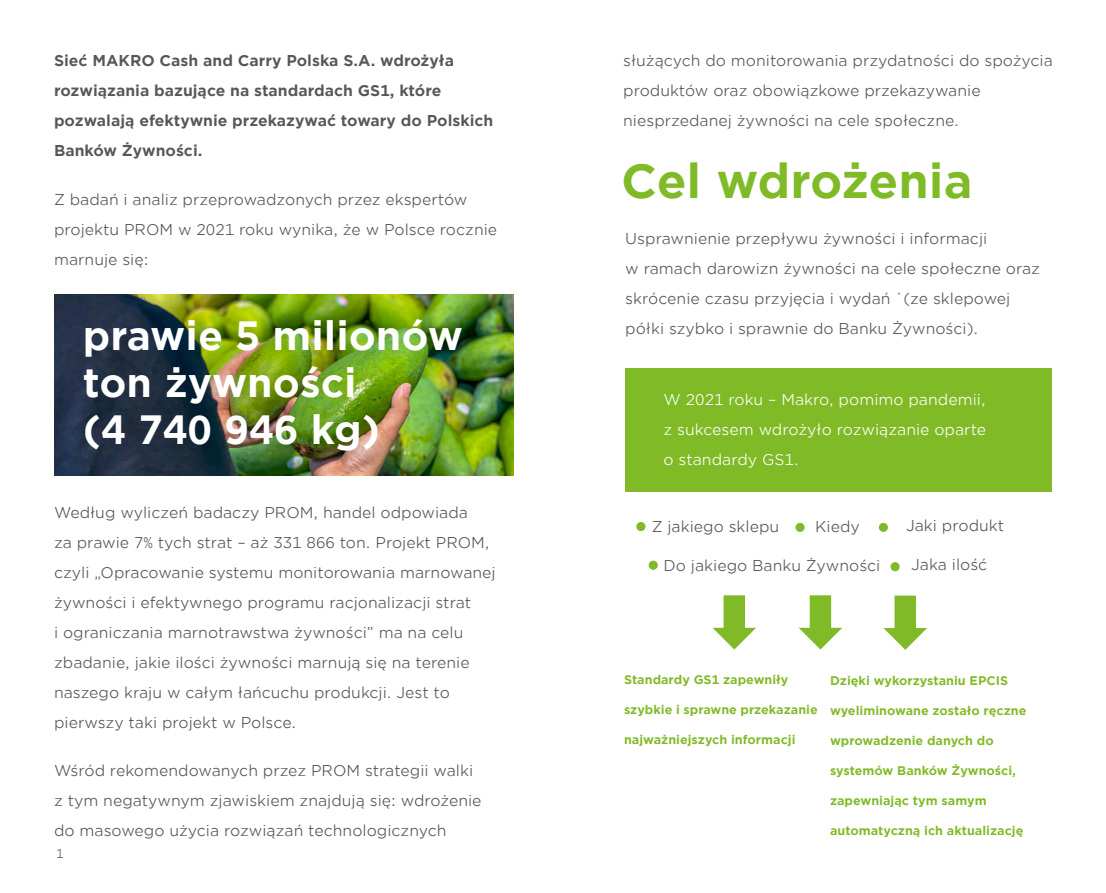
<style>
.page{position:relative;width:1106px;height:893px;background:#fff}
.page>*{position:absolute;margin:0;border:0;box-sizing:border-box;transform-origin:0 0}
.t1{font:700 46.5px "Gotham Office";letter-spacing:-.005em;color:#80ba27}
.t2{font:700 39px/46.8px "Gotham Office";color:#fff}
.t3{font:15px/30px "Gotham Office";color:#575756}
.t4{font:700 15px/30px "Gotham Office";color:#575756}
.t5{font:15px/30px "Gotham Office";color:#fff;text-align:justify}
.t6{font:700 12px "Gotham Office";color:#80ba27}
.t7{font:12px "Gotham Office";color:#575756}
</style>
<div class="page">
<img style="left:54px;top:294px;width:459px;height:181px">
<div style="left:625px;top:368px;width:427px;height:123px;background:#80ba27"></div>
<div style="left:636px;top:522px;width:9px;height:9px;background:#80ba27;border-radius:50%"></div>
<div style="left:795px;top:523px;width:9px;height:9px;background:#80ba27;border-radius:50%"></div>
<div style="left:878px;top:523px;width:10px;height:9px;background:#80ba27;border-radius:50%"></div>
<div style="left:648px;top:561px;width:10px;height:9px;background:#80ba27;border-radius:50%"></div>
<div style="left:890px;top:562px;width:9px;height:9px;background:#80ba27;border-radius:50%"></div>
<svg style="left:712px;top:595px;width:44px;height:55px"></svg>
<svg style="left:798px;top:595px;width:44px;height:55px"></svg>
<svg style="left:883px;top:596px;width:44px;height:54px"></svg>
<p class="t4" style="left:54px;top:45px;width:441px">Sieć MAKRO Cash and Carry Polska S.A. wdrożyła rozwiązania bazujące na standardach GS1, które pozwalają efektywnie przekazywać towary do Polskich Banków Żywności.</p>
<p class="t3" style="left:54px;top:185px;width:445px">Z badań i analiz przeprowadzonych przez ekspertów projektu PROM w 2021 roku wynika, że w Polsce rocznie marnuje się:</p>
<h2 class="t2" style="left:83px;top:312px;width:381px">prawie 5 milionów ton żywności<br>(4 740 946 kg)</h2>
<p class="t3" style="left:54px;top:497px;width:443px">Według wyliczeń badaczy PROM, handel odpowiada<br>za prawie 7% tych strat – aż 331 866 ton. Projekt PROM, czyli „Opracowanie systemu monitorowania marnowanej żywności i efektywnego programu racjonalizacji strat<br>i ograniczania marnotrawstwa żywności” ma na celu zbadanie, jakie ilości żywności marnują się na terenie naszego kraju w całym łańcuchu produkcji. Jest to pierwszy taki projekt w Polsce.</p>
<p class="t3" style="left:54px;top:755px;width:429px">Wśród rekomendowanych przez PROM strategii walki z tym negatywnym zjawiskiem znajdują się: wdrożenie do masowego użycia rozwiązań technologicznych</p>
<p class="t7" style="left:56px;top:846px;width:9px">1</p>
<p class="t3" style="left:623px;top:45px;width:431px">służących do monitorowania przydatności do spożycia produktów oraz obowiązkowe przekazywanie niesprzedanej żywności na cele społeczne.</p>
<h1 class="t1" style="left:621px;top:148px;width:353px">Cel wdrożenia</h1>
<p class="t3" style="left:625px;top:223px;width:416px">Usprawnienie przepływu żywności i informacji<br>w ramach darowizn żywności na cele społeczne oraz skrócenie czasu przyjęcia i wydań `(ze sklepowej półki szybko i sprawnie do Banku Żywności).</p>
<p class="t5" style="left:663px;top:384px;width:324px">W 2021 roku – Makro, pomimo pandemii, z sukcesem wdrożyło rozwiązanie oparte o standardy GS1.</p>
<p class="t3" style="left:815px;top:511px;width:46px">Kiedy</p>
<p class="t3" style="left:906px;top:510px;width:100px">Jaki produkt</p>
<p class="t3" style="left:663px;top:550px;width:218px">Do jakiego Banku Żywności</p>
<p class="t3" style="left:911px;top:549px;width:78px">Jaka ilość</p>
<p class="t3" style="left:651px;top:511px;width:129px">Z jakiego sklepu</p>
<p class="t6" style="left:624px;top:671px;width:166px">Standardy GS1 zapewniły</p>
<p class="t6" style="left:624px;top:701px;width:195px">szybkie i sprawne przekazanie</p>
<p class="t6" style="left:624px;top:731px;width:173px">najważniejszych informacji</p>
<p class="t6" style="left:830px;top:672px;width:179px">Dzięki wykorzystaniu EPCIS</p>
<p class="t6" style="left:830px;top:702px;width:198px">wyeliminowane zostało ręczne</p>
<p class="t6" style="left:830px;top:732px;width:165px">wprowadzenie danych do</p>
<p class="t6" style="left:830px;top:762px;width:187px">systemów Banków Żywności,</p>
<p class="t6" style="left:830px;top:792px;width:158px">zapewniając tym samym</p>
<p class="t6" style="left:830px;top:822px;width:195px">automatyczną ich aktualizację</p>
</div>
